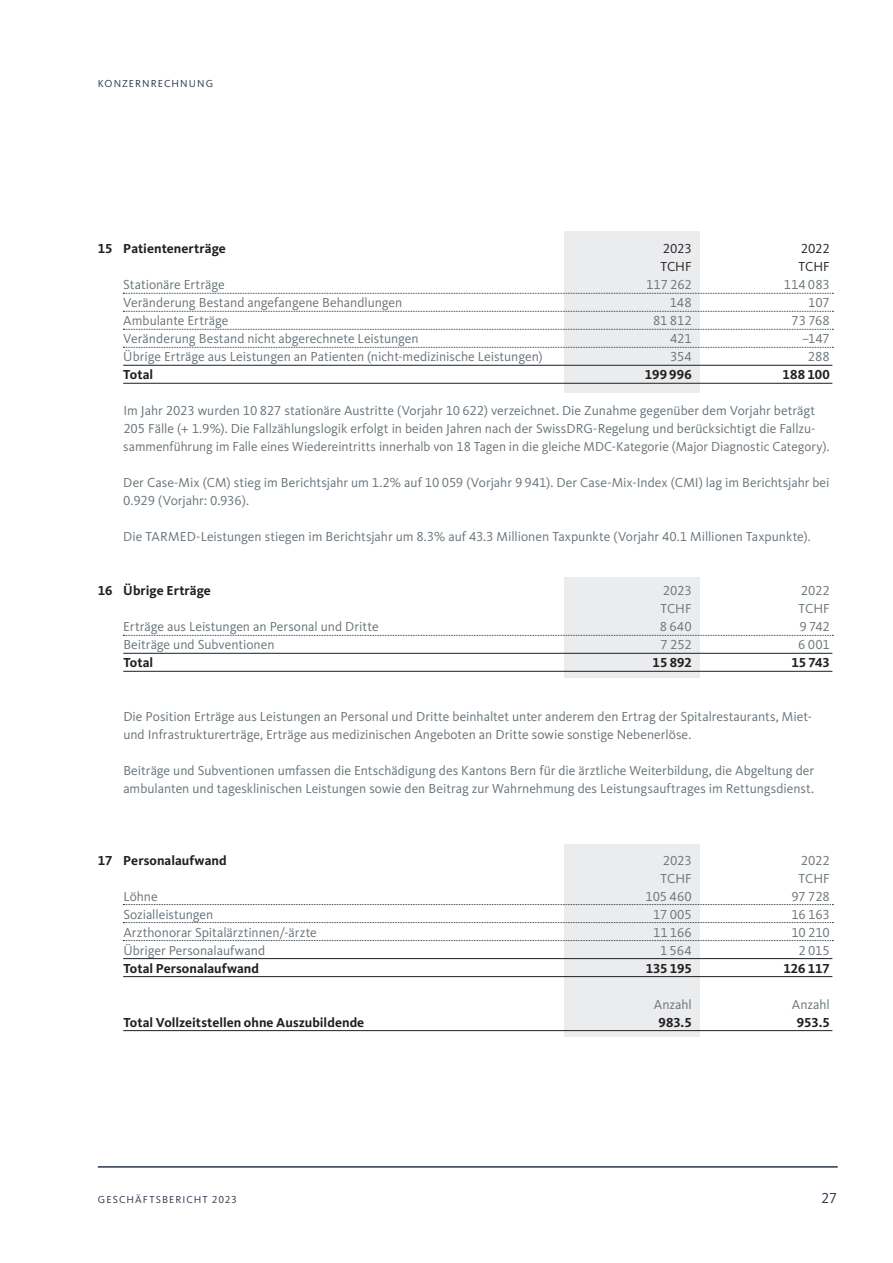
<style>
.page{position:relative;width:893px;height:1263px;background:#fff}
.page>*{position:absolute;margin:0;border:0;box-sizing:border-box;transform-origin:0 0}
.t1{font:15px "Kievit OT";color:#29364d}
.t2{font:13.5px/18px "Kievit OT";color:#667279}
.t3{font:700 13.5px "Kievit OT";color:#231f20}
.t4{font:13.5px "Kievit OT";color:#231f20}
.t5{font:10.5px "Kievit OT";letter-spacing:.1em;color:#29364d}
</style>
<div class="page">
<hr style="left:98px;top:1166px;width:740px;height:1px;background:#29364d">
<div style="left:564px;top:231px;width:135px;height:161px;background:#eaeced"></div>
<div style="left:564px;top:577px;width:135px;height:100px;background:#eaeced"></div>
<div style="left:564px;top:844px;width:135px;height:193px;background:#eaeced"></div>
<svg style="left:123px;top:329px;width:710px;height:1px"></svg>
<svg style="left:123px;top:311px;width:710px;height:1px"></svg>
<svg style="left:123px;top:293px;width:710px;height:1px"></svg>
<svg style="left:123px;top:347px;width:710px;height:1px"></svg>
<hr style="left:123px;top:365px;width:709px;height:1px;background:#231f20">
<hr style="left:123px;top:383px;width:709px;height:1px;background:#231f20">
<svg style="left:123px;top:635px;width:710px;height:1px"></svg>
<hr style="left:123px;top:653px;width:709px;height:1px;background:#231f20">
<hr style="left:123px;top:671px;width:709px;height:1px;background:#231f20">
<svg style="left:123px;top:904px;width:710px;height:1px"></svg>
<svg style="left:123px;top:922px;width:710px;height:1px"></svg>
<svg style="left:123px;top:940px;width:710px;height:1px"></svg>
<hr style="left:123px;top:958px;width:709px;height:1px;background:#231f20">
<hr style="left:123px;top:976px;width:709px;height:1px;background:#231f20">
<hr style="left:123px;top:1030px;width:709px;height:1px;background:#231f20">
<p class="t5" style="left:98px;top:78px;width:117px">KONZERNRECHNUNG</p>
<p class="t3" style="left:98px;top:240px;width:130px">15 Patientenerträge</p>
<p class="t4" style="left:663px;top:241px;width:30px">2023</p>
<p class="t4" style="left:801px;top:241px;width:30px">2022</p>
<p class="t4" style="left:660px;top:259px;width:33px">TCHF</p>
<p class="t4" style="left:798px;top:259px;width:33px">TCHF</p>
<p class="t2" style="left:123px;top:275px;width:103px">Stationäre Erträge</p>
<p class="t2" style="left:646px;top:275px;width:47px">117 262</p>
<p class="t2" style="left:784px;top:275px;width:48px">114 083</p>
<p class="t2" style="left:123px;top:293px;width:281px">Veränderung Bestand angefangene Behandlungen</p>
<p class="t2" style="left:670px;top:293px;width:24px">148</p>
<p class="t2" style="left:808px;top:293px;width:23px">107</p>
<p class="t2" style="left:123px;top:311px;width:107px">Ambulante Erträge</p>
<p class="t2" style="left:653px;top:311px;width:40px">81 812</p>
<p class="t2" style="left:791px;top:311px;width:40px">73 768</p>
<p class="t2" style="left:123px;top:329px;width:297px">Veränderung Bestand nicht abgerechnete Leistungen</p>
<p class="t2" style="left:670px;top:329px;width:23px">421</p>
<p class="t2" style="left:802px;top:329px;width:29px">–147</p>
<p class="t2" style="left:123px;top:347px;width:421px">Übrige Erträge aus Leistungen an Patienten (nicht-medizinische Leistungen)</p>
<p class="t2" style="left:670px;top:347px;width:23px">354</p>
<p class="t2" style="left:808px;top:347px;width:23px">288</p>
<p class="t3" style="left:123px;top:366px;width:31px">Total</p>
<p class="t3" style="left:645px;top:366px;width:49px">199 996</p>
<p class="t3" style="left:783px;top:366px;width:49px">188 100</p>
<p class="t2" style="left:123px;top:401px;width:708px">Im Jahr 2023 wurden 10 827 stationäre Austritte (Vorjahr 10 622) verzeichnet. Die Zunahme gegenüber dem Vorjahr beträgt<br>205 Fälle (+ 1.9%). Die Fallzählungslogik erfolgt in beiden Jahren nach der SwissDRG-Regelung und berücksichtigt die Fallzu&shy;sammenführung im Falle eines Wiedereintritts innerhalb von 18 Tagen in die gleiche MDC-Kategorie (Major Diagnostic Category).</p>
<p class="t2" style="left:123px;top:473px;width:708px">Der Case-Mix (CM) stieg im Berichtsjahr um 1.2% auf 10 059 (Vorjahr 9 941). Der Case-Mix-Index (CMI) lag im Berichtsjahr bei<br>0.929 (Vorjahr: 0.936).</p>
<p class="t2" style="left:123px;top:527px;width:689px">Die TARMED-Leistungen stiegen im Berichtsjahr um 8.3% auf 43.3 Millionen Taxpunkte (Vorjahr 40.1 Millionen Taxpunkte).</p>
<p class="t3" style="left:98px;top:582px;width:115px">16 Übrige Erträge</p>
<p class="t2" style="left:663px;top:581px;width:30px">2023</p>
<p class="t2" style="left:801px;top:581px;width:30px">2022</p>
<p class="t2" style="left:660px;top:599px;width:33px">TCHF</p>
<p class="t2" style="left:798px;top:599px;width:33px">TCHF</p>
<p class="t2" style="left:123px;top:617px;width:257px">Erträge aus Leistungen an Personal und Dritte</p>
<p class="t2" style="left:660px;top:617px;width:34px">8 640</p>
<p class="t2" style="left:799px;top:617px;width:32px">9 742</p>
<p class="t2" style="left:123px;top:635px;width:153px">Beiträge und Subventionen</p>
<p class="t2" style="left:660px;top:635px;width:33px">7 252</p>
<p class="t2" style="left:798px;top:635px;width:33px">6 001</p>
<p class="t3" style="left:123px;top:654px;width:31px">Total</p>
<p class="t3" style="left:653px;top:654px;width:41px">15 892</p>
<p class="t3" style="left:791px;top:654px;width:40px">15 743</p>
<p class="t2" style="left:123px;top:707px;width:690px">Die Position Erträge aus Leistungen an Personal und Dritte beinhaltet unter anderem den Ertrag der Spitalrestaurants, Miet&shy;und Infrastrukturerträge, Erträge aus medizinischen Angeboten an Dritte sowie sonstige Nebenerlöse.</p>
<p class="t2" style="left:123px;top:761px;width:692px">Beiträge und Subventionen umfassen die Entschädigung des Kantons Bern für die ärztliche Weiterbildung, die Abgeltung der ambulanten und tagesklinischen Leistungen sowie den Beitrag zur Wahrnehmung des Leistungsauftrages im Rettungsdienst.</p>
<p class="t3" style="left:98px;top:852px;width:130px">17 Personalaufwand</p>
<p class="t2" style="left:663px;top:851px;width:30px">2023</p>
<p class="t2" style="left:801px;top:851px;width:30px">2022</p>
<p class="t2" style="left:661px;top:869px;width:33px">TCHF</p>
<p class="t2" style="left:799px;top:869px;width:33px">TCHF</p>
<p class="t2" style="left:123px;top:887px;width:36px">Löhne</p>
<p class="t2" style="left:645px;top:887px;width:48px">105 460</p>
<p class="t2" style="left:791px;top:887px;width:40px">97 728</p>
<p class="t2" style="left:123px;top:905px;width:92px">Sozialleistungen</p>
<p class="t2" style="left:653px;top:905px;width:40px">17 005</p>
<p class="t2" style="left:791px;top:905px;width:40px">16 163</p>
<p class="t2" style="left:123px;top:923px;width:195px">Arzthonorar Spitalärztinnen/-ärzte</p>
<p class="t2" style="left:653px;top:923px;width:40px">11 166</p>
<p class="t2" style="left:791px;top:923px;width:40px">10 210</p>
<p class="t2" style="left:123px;top:941px;width:143px">Übriger Personalaufwand</p>
<p class="t2" style="left:660px;top:941px;width:33px">1 564</p>
<p class="t2" style="left:798px;top:941px;width:33px">2 015</p>
<p class="t3" style="left:123px;top:960px;width:137px">Total Personalaufwand</p>
<p class="t3" style="left:646px;top:960px;width:48px">135 195</p>
<p class="t3" style="left:783px;top:960px;width:48px">126 117</p>
<p class="t2" style="left:654px;top:995px;width:40px">Anzahl</p>
<p class="t2" style="left:792px;top:995px;width:40px">Anzahl</p>
<p class="t3" style="left:123px;top:1014px;width:242px">Total Vollzeitstellen ohne Auszubildende</p>
<p class="t3" style="left:659px;top:1014px;width:35px">983.5</p>
<p class="t3" style="left:797px;top:1014px;width:34px">953.5</p>
<p class="t5" style="left:98px;top:1194px;width:141px">GESCHÄFTSBERICHT 2023</p>
<p class="t1" style="left:821px;top:1189px;width:18px">27</p>
</div>
